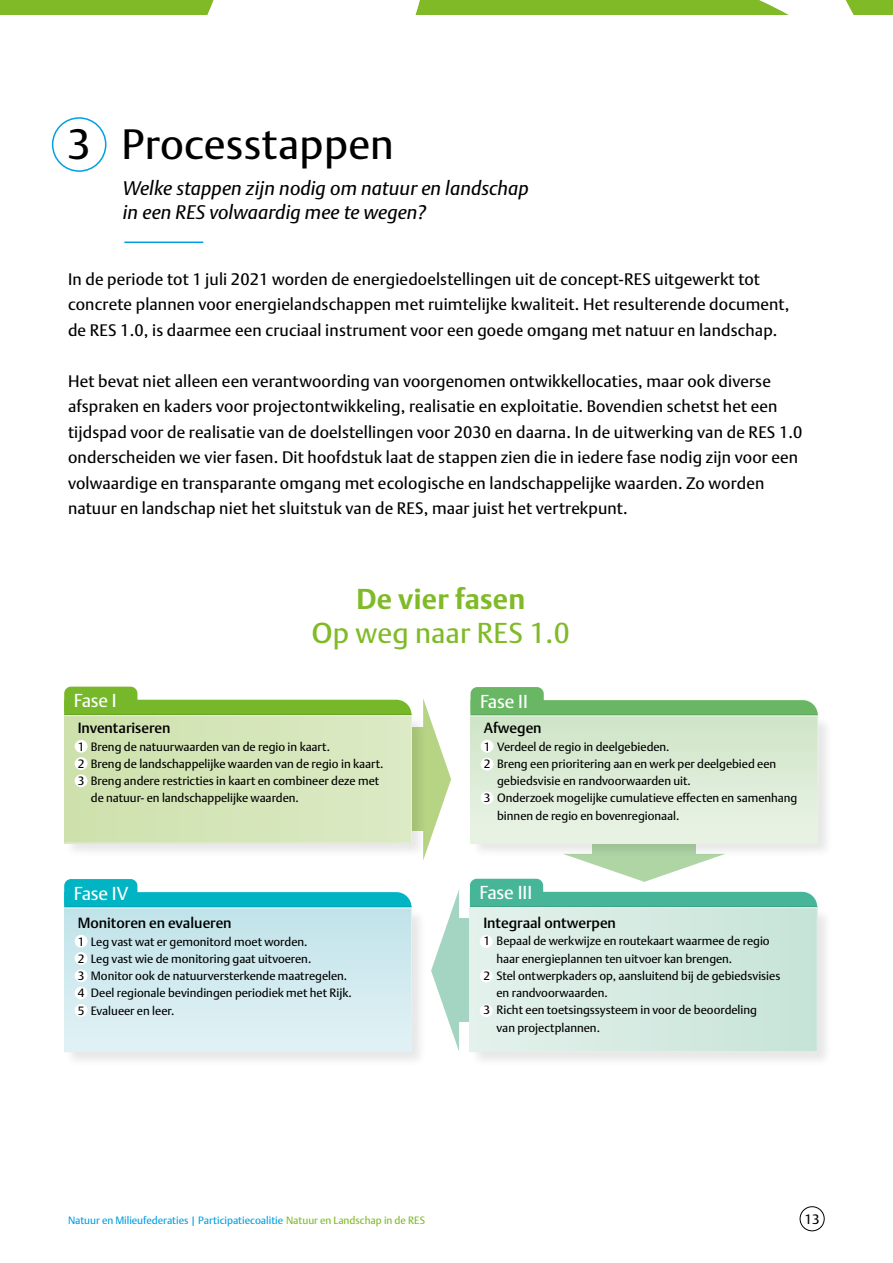
<style>
.page{position:relative;width:893px;height:1263px;background:#fff}
.page>*{position:absolute;margin:0;border:0;box-sizing:border-box;transform-origin:0 0}
.t1{font:42px "DTL Argo T";letter-spacing:.01em;color:#000}
.t2{font:28.5px/34.2px "DTL Argo T";letter-spacing:.01em;color:#80ba27;text-align:center}
.t3{font:italic 19.5px/23.4px "DTL Argo T";letter-spacing:.005em;color:#000}
.t4{font:18.6px "DTL Argo T";letter-spacing:-.005em;color:#fff}
.t5{font:16.5px/25.5px "DTL Argo T";letter-spacing:.01em;color:#000}
.t6{font:500 14.55px "DTL Argo T";color:#000}
.t7{font:13.5px "DTL Argo T";color:#000}
.t8{font:12px/17.2px "DTL Argo T";color:#000}
.t9{font:10.5px "DTL Argo T";color:#009fe3}
.s1{font-weight:700}
.s2{font-weight:500}
.s3{color:#80ba27}
</style>
<div class="page">
<div style="left:800px;top:1206px;width:25px;height:25px;border:1px solid #000;border-radius:50%"></div>
<svg style="left:0;top:0;width:893px;height:15px"></svg>
<div style="left:52px;top:117px;width:54px;height:55px;border:2px solid #009fe3;border-radius:50%"></div>
<hr style="left:124px;top:242px;width:79px;height:1px;background:#009fe3">
<svg style="left:423px;top:698px;width:5px;height:14px"></svg>
<img style="left:64px;top:712px;width:763px;height:349px">
<div style="left:64px;top:716px;width:347px;height:127px;background:#d5e5b9"></div>
<div style="left:470px;top:716px;width:348px;height:127px;background:linear-gradient(to bottom,#cfe5c7,#eaf3e7)"></div>
<svg style="left:470px;top:687px;width:348px;height:27px"></svg>
<hr style="left:470px;top:714px;width:348px;height:1px;background:#5ea45a">
<div style="left:64px;top:908px;width:347px;height:144px;background:linear-gradient(to bottom,#c0e3e9,#e2f2f6)"></div>
<svg style="left:64px;top:879px;width:347px;height:27px"></svg>
<hr style="left:64px;top:906px;width:347px;height:1px;background:#00a0af">
<div style="left:470px;top:908px;width:347px;height:144px;background:linear-gradient(to right,#e4f1ec,#c6e3d8)"></div>
<svg style="left:470px;top:854px;width:347px;height:52px"></svg>
<hr style="left:470px;top:906px;width:347px;height:1px;background:#40a288">
<svg style="left:64px;top:687px;width:347px;height:27px"></svg>
<hr style="left:64px;top:714px;width:347px;height:1px;background:#6aa426">
<div style="left:75px;top:935px;width:12px;height:13px;background:#fff;border-radius:50%"></div>
<div style="left:75px;top:1004px;width:12px;height:13px;background:#fff;border-radius:50%"></div>
<div style="left:75px;top:987px;width:12px;height:12px;background:#fff;border-radius:50%"></div>
<div style="left:75px;top:969px;width:12px;height:13px;background:#fff;border-radius:50%"></div>
<div style="left:75px;top:952px;width:12px;height:13px;background:#fff;border-radius:50%"></div>
<div style="left:480px;top:935px;width:13px;height:13px;background:#fff;border-radius:50%"></div>
<div style="left:480px;top:1004px;width:13px;height:13px;background:#fff;border-radius:50%"></div>
<div style="left:480px;top:970px;width:13px;height:12px;background:#fff;border-radius:50%"></div>
<div style="left:481px;top:740px;width:12px;height:12px;background:#fff;border-radius:50%"></div>
<div style="left:481px;top:791px;width:12px;height:13px;background:#fff;border-radius:50%"></div>
<div style="left:481px;top:758px;width:12px;height:12px;background:#fff;border-radius:50%"></div>
<div style="left:75px;top:740px;width:12px;height:13px;background:#fff;border-radius:50%"></div>
<div style="left:75px;top:774px;width:12px;height:13px;background:#fff;border-radius:50%"></div>
<div style="left:75px;top:757px;width:12px;height:13px;background:#fff;border-radius:50%"></div>
<div style="left:64px;top:907px;width:348px;height:145px;border:1px solid #e1f1f5"></div>
<div style="left:469px;top:907px;width:349px;height:145px;border:1px solid #e3f1ec"></div>
<div style="left:470px;top:715px;width:348px;height:128px;border:1px solid #e7f1e3"></div>
<div style="left:64px;top:715px;width:348px;height:128px;border:1px solid #e8f1da"></div>
<h1 class="t1" style="left:68px;top:119px;width:328px">3 Processtappen</h1>
<h3 class="t3" style="left:123px;top:176px;width:408px">Welke stappen zijn nodig om natuur en landschap in een RES volwaardig mee te wegen?</h3>
<p class="t5" style="left:68px;top:266px;width:723px">In de periode tot 1 juli 2021 worden de energiedoelstellingen uit de concept-RES uitgewerkt tot concrete plannen voor energielandschappen met ruimtelijke kwaliteit. Het resulterende document, de RES 1.0, is daarmee een cruciaal instrument voor een goede omgang met natuur en landschap.</p>
<p class="t5" style="left:68px;top:368px;width:736px">Het bevat niet alleen een verantwoording van voorgenomen ontwikkellocaties, maar ook diverse afspraken en kaders voor projectontwikkeling, realisatie en exploitatie. Bovendien schetst het een tijdspad voor de realisatie van de doelstellingen voor 2030 en daarna. In de uitwerking van de RES 1.0 onderscheiden we vier fasen. Dit hoofdstuk laat de stappen zien die in iedere fase nodig zijn voor een volwaardige en transparante omgang met ecologische en landschappelijke waarden. Zo worden natuur en landschap niet het sluitstuk van de RES, maar juist het vertrekpunt.</p>
<h3 class="t4" style="left:74px;top:689px;width:45px">Fase I</h3>
<h2 class="t2" style="left:312px;top:581px;width:259px"><span class="s1">De vier fasen<br></span><span class="s2">O</span>p weg naar RES 1.0</h2>
<h3 class="t4" style="left:480px;top:690px;width:49px">Fase II</h3>
<p class="t6" style="left:78px;top:719px;width:94px">Inventariseren</p>
<p class="t8" style="left:78px;top:738px;width:254px">1 Breng de natuurwaarden van de regio in kaart.</p>
<p class="t8" style="left:78px;top:755px;width:307px">2 Breng de landschappelijke waarden van de regio in kaart.</p>
<p class="t8" style="left:78px;top:772px;width:303px">3 Breng andere restricties in kaart en combineer deze met</p>
<p class="t8" style="left:91px;top:789px;width:210px">de natuur- en landschappelijke waarden.</p>
<p class="t6" style="left:484px;top:719px;width:59px">Afwegen</p>
<p class="t8" style="left:484px;top:738px;width:187px">1 Verdeel de regio in deelgebieden.</p>
<p class="t8" style="left:484px;top:755px;width:294px">2 Breng een prioritering aan en werk per deelgebied een</p>
<p class="t8" style="left:497px;top:772px;width:195px">gebiedsvisie en randvoorwaarden uit.</p>
<p class="t8" style="left:484px;top:789px;width:315px">3 Onderzoek mogelijke cumulatieve effecten en samenhang</p>
<p class="t8" style="left:497px;top:807px;width:184px">binnen de regio en bovenregionaal.</p>
<h3 class="t4" style="left:74px;top:882px;width:56px">Fase IV</h3>
<h3 class="t4" style="left:479px;top:882px;width:54px">Fase III</h3>
<p class="t6" style="left:78px;top:914px;width:155px">Monitoren en evalueren</p>
<p class="t8" style="left:78px;top:933px;width:276px">1 Leg vast wat er gemonitord moet worden.<br>2 Leg vast wie de monitoring gaat uitvoeren.<br>3 Monitor ook de natuurversterkende maatregelen.<br>4 Deel regionale bevindingen periodiek met het Rijk.<br>5 Evalueer en leer.</p>
<p class="t6" style="left:483px;top:914px;width:134px">Integraal ontwerpen</p>
<p class="t8" style="left:483px;top:932px;width:288px">1 Bepaal de werkwijze en routekaart waarmee de regio</p>
<p class="t8" style="left:497px;top:950px;width:237px">haar energieplannen ten uitvoer kan brengen.</p>
<p class="t8" style="left:483px;top:967px;width:298px">2 Stel ontwerpkaders op, aansluitend bij de gebiedsvisies</p>
<p class="t8" style="left:497px;top:984px;width:113px">en randvoorwaarden.</p>
<p class="t8" style="left:483px;top:1001px;width:275px">3 Richt een toetsingssysteem in voor de beoordeling</p>
<p class="t8" style="left:497px;top:1019px;width:105px">van projectplannen.</p>
<p class="t9" style="left:68px;top:1214px;width:359px">Natuur en Milieufederaties | Participatiecoalitie <span class="s3">Natuur en Landschap in de RES</span></p>
<p class="t7" style="left:805px;top:1211px;width:17px">13</p>
</div>
